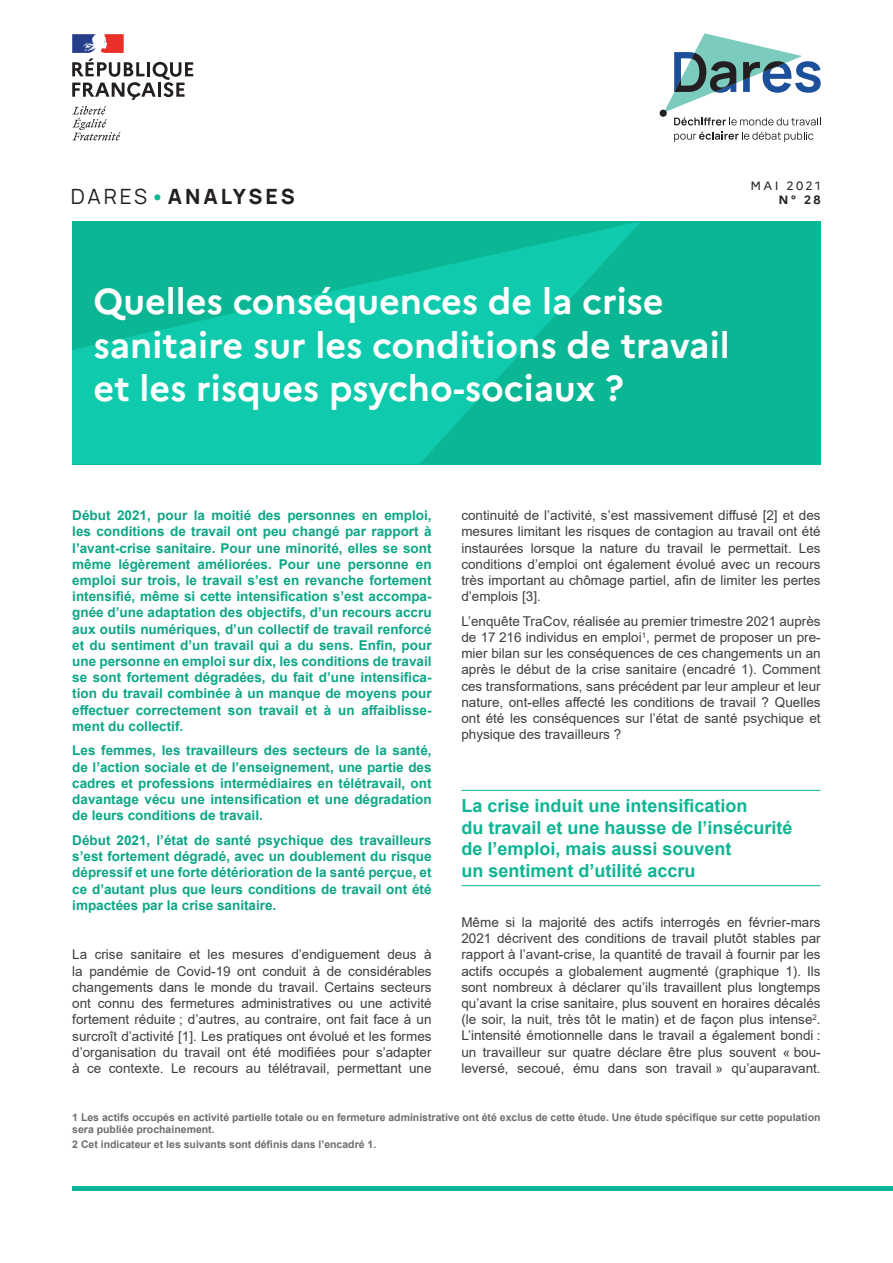
<style>
.page{position:relative;width:893px;height:1263px;background:#fff}
.page>*{position:absolute;margin:0;border:0;box-sizing:border-box;transform-origin:0 0}
.t1{font:700 36px/43.2px "Marianne";color:#fff}
.t2{font:800 21px "Manrope";letter-spacing:.14em;color:#231f20}
.t3{font:700 18px/21.6px "Arial";color:#0cb594}
.t4{font:13.5px/16.2px "Arial";color:#3e3e3f;text-align:justify}
.t5{font:700 13.5px/16.2px "Arial";color:#0ca687;text-align:justify}
.t6{font:12px "Marianne";letter-spacing:.2em;color:#231f20}
.t7{font:700 12px "Marianne";color:#231f20}
.t8{font:700 10.5px/12.6px "Arial";color:#6c6d70}
.s1{font-weight:400}
.s2{font-weight:700;color:#0cb594}
</style>
<div class="page">
<div style="left:72px;top:221px;width:749px;height:243px;background:#0bb694"></div>
<svg style="left:72px;top:221px;width:569px;height:243px;fill:#0fcaac"></svg>
<svg style="left:72px;top:106px;width:49px;height:34px"></svg>
<svg style="left:72px;top:34px;width:121px;height:66px"></svg>
<div style="left:660px;top:110px;width:7px;height:7px;background:#231f20;border-radius:50%"></div>
<svg style="left:674px;top:132px;width:139px;height:10px"></svg>
<svg style="left:664px;top:34px;width:157px;height:91px"></svg>
<div style="left:72px;top:1186px;width:821px;height:5px;background:#0cb594"></div>
<hr style="left:461px;top:790px;width:360px;height:1px;background:#0cb594">
<hr style="left:461px;top:885px;width:360px;height:1px;background:#0cb594">
<h2 class="t2" style="left:71px;top:182px;width:226px"><span class="s1">DARES</span><span class="s2">•</span>ANALYSES</h2>
<p class="t6" style="left:750px;top:178px;width:72px">MAI 2021</p>
<p class="t7" style="left:779px;top:193px;width:44px">N° 28</p>
<h1 class="t1" style="left:94px;top:280px;width:638px">Quelles conséquences de la crise sanitaire sur les conditions de travail et les risques psycho-sociaux ?</h1>
<p class="t5" style="left:72px;top:507px;width:361px">Début 2021, pour la moitié des personnes en emploi, les conditions de travail ont peu changé par rapport à l’avant-crise sanitaire. Pour une minorité, elles se sont même légèrement améliorées. Pour une personne en emploi sur trois, le travail s’est en revanche fortement intensifié, même si cette intensification s’est accompa&shy;gnée d’une adaptation des objectifs, d’un recours accru aux outils numériques, d’un collectif de travail renforcé et du sentiment d’un travail qui a du sens. Enfin, pour une personne en emploi sur dix, les conditions de travail se sont fortement dégradées, du fait d’une intensifica&shy;tion du travail combinée à un manque de moyens pour effectuer correctement son travail et à un affaiblisse&shy;ment du collectif.</p>
<p class="t5" style="left:72px;top:743px;width:361px">Les femmes, les travailleurs des secteurs de la santé, de l’action sociale et de l’enseignement, une partie des cadres et professions intermédiaires en télétravail, ont davantage vécu une intensification et une dégradation de leurs conditions de travail.</p>
<p class="t5" style="left:72px;top:832px;width:361px">Début 2021, l’état de santé psychique des travailleurs s’est fortement dégradé, avec un doublement du risque dépressif et une forte détérioration de la santé perçue, et ce d’autant plus que leurs conditions de travail ont été impactées par la crise sanitaire.</p>
<p class="t4" style="left:461px;top:507px;width:361px">continuité de l’activité, s’est massivement diffusé [2] et des mesures limitant les risques de contagion au travail ont été instaurées lorsque la nature du travail le permettait. Les conditions d’emploi ont également évolué avec un recours très important au chômage partiel, afin de limiter les pertes d’emplois [3].</p>
<p class="t4" style="left:461px;top:613px;width:361px">L’enquête TraCov, réalisée au premier trimestre 2021 auprès de 17 216 individus en emploi<sup>1</sup>, permet de proposer un pre&shy;mier bilan sur les conséquences de ces changements un an après le début de la crise sanitaire (encadré 1). Comment ces transformations, sans précédent par leur ampleur et leur nature, ont-elles affecté les conditions de travail ? Quelles ont été les conséquences sur l’état de santé psychique et physique des travailleurs ?</p>
<h3 class="t3" style="left:461px;top:795px;width:333px">La crise induit une intensification<br>du travail et une hausse de l’insécurité de l’emploi, mais aussi souvent<br>un sentiment d’utilité accru</h3>
<p class="t4" style="left:461px;top:914px;width:361px">Même si la majorité des actifs interrogés en février-mars 2021 décrivent des conditions de travail plutôt stables par rapport à l’avant-crise, la quantité de travail à fournir par les actifs occupés a globalement augmenté (graphique 1). Ils sont nombreux à déclarer qu’ils travaillent plus longtemps qu’avant la crise sanitaire, plus souvent en horaires décalés (le soir, la nuit, très tôt le matin) et de façon plus intense<sup>2</sup>.<br>L’intensité émotionnelle dans le travail a également bondi : un travailleur sur quatre déclare être plus souvent « bou&shy;leversé, secoué, ému dans son travail » qu’auparavant.</p>
<p class="t8" style="left:72px;top:1111px;width:750px">1 Les actifs occupés en activité partielle totale ou en fermeture administrative ont été exclus de cette étude. Une étude spécifique sur cette population sera publiée prochainement.</p>
<p class="t8" style="left:72px;top:1138px;width:306px">2 Cet indicateur et les suivants sont définis dans l’encadré 1.</p>
<p class="t4" style="left:72px;top:946px;width:361px">La crise sanitaire et les mesures d’endiguement deus à la pandémie de Covid-19 ont conduit à de considérables changements dans le monde du travail. Certains secteurs ont connu des fermetures administratives ou une activité fortement réduite ; d’autres, au contraire, ont fait face à un surcroît d’activité [1]. Les pratiques ont évolué et les formes d’organisation du travail ont été modifiées pour s’adapter à ce contexte. Le recours au télétravail, permettant une</p>
</div>
